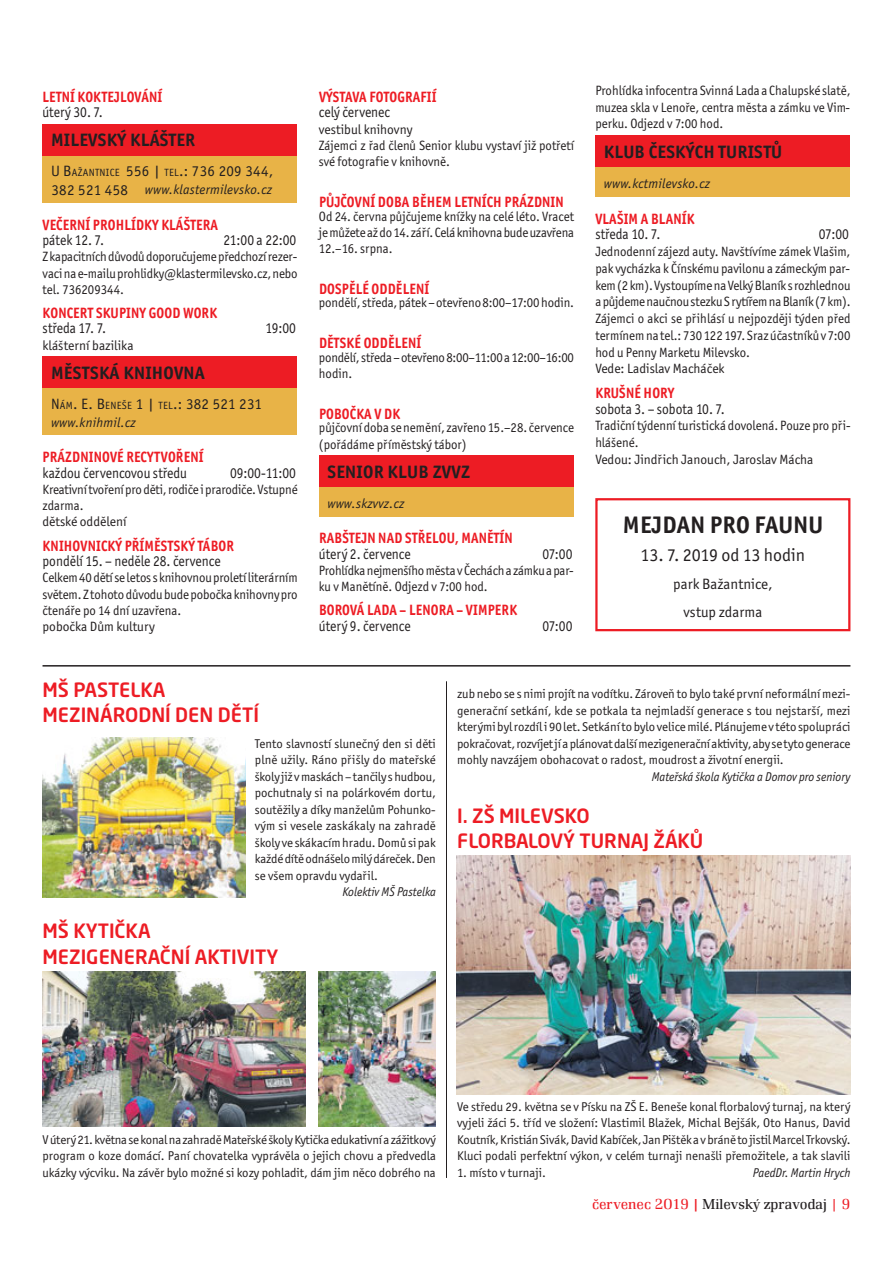
<style>
.page{position:relative;width:893px;height:1263px;background:#fff}
.page>*{position:absolute;margin:0;border:0;box-sizing:border-box;transform-origin:0 0}
.t1{font:700 24px "Officina Sans Itc TOT";letter-spacing:.015em;color:#231f20}
.t2{font:500 19.5px/25.5px "Neo Sans Pro";color:#ed1c24}
.t3{font:700 18px "Officina Sans Itc TOT";letter-spacing:.015em;color:#231f20}
.t4{font:18px "Officina Sans Itc TOT";color:#231f20}
.t5{font:700 15px "Officina Sans Itc TOT";letter-spacing:.015em;color:#ed1c24;scale:.9 1}
.t6{font:15px "Officina Sans Itc TOT";color:#231f20;scale:.9 1}
.t7{font:15px "Officina Sans Itc TOT";letter-spacing:.02em;color:#231f20}
.t8{font:300 15px "Renault TOT";color:#231f20}
.t9{font:15px/28px "Officina Sans Itc TOT";color:#231f20;text-align:center}
.t10{font:13.5px/16.4px "Officina Sans Itc TOT";color:#231f20;scale:.95 1}
.t11{font:13.5px/16.4px "Officina Sans Itc TOT";color:#231f20}
.t12{font:italic 13.5px "Officina Sans Itc TOT";letter-spacing:.02em;color:#231f20}
.t13{font:12.75px/16.5px "Officina Sans Itc TOT";color:#231f20;text-align:justify}
.t14{font:italic 12.75px "Officina Sans Itc TOT";color:#231f20;scale:.95 1}
.s1{font-size:10.5px}
.s2{font-style:normal;font-size:15px}
.s3{color:#ed1c24}
.s4{font-weight:500;color:#ed1c24}
</style>
<div class="page">
<div style="left:43px;top:124px;width:254px;height:32px;background:#ed1c24"></div>
<div style="left:43px;top:156px;width:254px;height:46px;background:#e8b347"></div>
<div style="left:43px;top:356px;width:254px;height:32px;background:#ed1c24"></div>
<div style="left:43px;top:388px;width:254px;height:47px;background:#e8b347"></div>
<div style="left:319px;top:455px;width:254px;height:32px;background:#ed1c24"></div>
<div style="left:319px;top:487px;width:254px;height:30px;background:#e8b347"></div>
<div style="left:595px;top:135px;width:254px;height:32px;background:#ed1c24"></div>
<div style="left:595px;top:167px;width:254px;height:30px;background:#e8b347"></div>
<hr style="left:43px;top:665px;width:807px;height:1px;background:#231f20">
<hr style="left:446px;top:681px;width:1px;height:497px;background:#231f20">
<img style="left:43px;top:738px;width:203px;height:159px">
<img style="left:43px;top:971px;width:262px;height:156px">
<img style="left:319px;top:971px;width:116px;height:156px">
<img style="left:457px;top:856px;width:393px;height:238px">
<div style="left:595px;top:498px;width:255px;height:133px;border:2px solid #ed1c24"></div>
<p class="t5" style="left:43px;top:91px;width:134px">LETNÍ KOKTEJLOVÁNÍ</p>
<p class="t6" style="left:43px;top:106px;width:69px">úterý 30. 7.</p>
<h3 class="t3" style="left:51px;top:134px;width:146px">MILEVSKÝ KLÁŠTER</h3>
<p class="t7" style="left:51px;top:166px;width:224px">U B<span class="s1">AŽANTNICE</span> 556 | <span class="s1">TEL</span>.: 736 209 344,</p>
<p class="t12" style="left:52px;top:182px;width:222px"><span class="s2">382 521 458</span> www.klastermilevsko.cz</p>
<p class="t5" style="left:43px;top:219px;width:196px">VEČERNÍ PROHLÍDKY KLÁŠTERA</p>
<p class="t6" style="left:43px;top:234px;width:70px">pátek 12. 7.</p>
<p class="t6" style="left:223px;top:234px;width:83px">21:00 a 22:00</p>
<p class="t10" style="left:43px;top:250px;width:270px;text-align:justify">Z kapacitních důvodů doporučujeme předchozí rezer&shy;vaci na e-mailu prohlidky@klastermilevsko.cz, nebo tel. 736209344.</p>
<p class="t5" style="left:43px;top:307px;width:195px">KONCERT SKUPINY GOOD WORK</p>
<p class="t6" style="left:43px;top:323px;width:72px">středa 17. 7.</p>
<p class="t6" style="left:265px;top:323px;width:36px">19:00</p>
<p class="t11" style="left:43px;top:338px;width:93px">klášterní bazilika</p>
<h3 class="t3" style="left:51px;top:366px;width:155px">MĚSTSKÁ KNIHOVNA</h3>
<p class="t7" style="left:51px;top:399px;width:212px">N<span class="s1">ÁM</span>. E. B<span class="s1">ENEŠE</span> 1 | <span class="s1">TEL</span>.: 382 521 231</p>
<p class="t12" style="left:51px;top:414px;width:86px">www.knihmil.cz</p>
<p class="t5" style="left:43px;top:451px;width:180px">PRÁZDNINOVÉ RECYTVOŘENÍ</p>
<p class="t6" style="left:43px;top:467px;width:162px">každou červencovou středu</p>
<p class="t6" style="left:230px;top:467px;width:75px">09:00-11:00</p>
<p class="t10" style="left:43px;top:482px;width:270px">Kreativní tvoření pro děti, rodiče i prarodiče. Vstupné zdarma.<br>dětské oddělení</p>
<p class="t5" style="left:43px;top:540px;width:214px">KNIHOVNICKÝ PŘÍMĚSTSKÝ TÁBOR</p>
<p class="t6" style="left:43px;top:555px;width:199px">pondělí 15. – neděle 28. července</p>
<p class="t10" style="left:43px;top:571px;width:270px">Celkem 40 dětí se letos s knihovnou proletí literárním světem. Z tohoto důvodu bude pobočka knihovny pro čtenáře po 14 dní uzavřena.<br>pobočka Dům kultury</p>
<p class="t5" style="left:319px;top:91px;width:132px">VÝSTAVA FOTOGRAFIÍ</p>
<p class="t6" style="left:319px;top:106px;width:80px">celý červenec</p>
<p class="t11" style="left:319px;top:122px;width:257px">vestibul knihovny<br>Zájemci z řad členů Senior klubu vystaví již potřetí své fotografie v knihovně.</p>
<p class="t5" style="left:319px;top:196px;width:273px">PŮJČOVNÍ DOBA BĚHEM LETNÍCH PRÁZDNIN</p>
<p class="t10" style="left:319px;top:209px;width:270px;text-align:justify">Od 24. června půjčujeme knížky na celé léto. Vracet je můžete až do 14. září. Celá knihovna bude uzavřena 12.–16. srpna.</p>
<p class="t5" style="left:319px;top:283px;width:124px">DOSPĚLÉ ODDĚLENÍ</p>
<p class="t10" style="left:319px;top:296px;width:270px">pondělí, středa, pátek – otevřeno 8:00–17:00 hodin.</p>
<p class="t5" style="left:319px;top:337px;width:115px">DĚTSKÉ ODDĚLENÍ</p>
<p class="t10" style="left:319px;top:350px;width:270px">pondělí, středa – otevřeno 8:00–11:00 a 12:00–16:00 hodin.</p>
<p class="t5" style="left:319px;top:408px;width:92px">POBOČKA V DK</p>
<p class="t10" style="left:319px;top:420px;width:270px">půjčovní doba se nemění, zavřeno 15.–28. července (pořádáme příměstský tábor)</p>
<h3 class="t3" style="left:327px;top:465px;width:144px">SENIOR KLUB ZVVZ</h3>
<p class="t12" style="left:327px;top:496px;width:79px">www.skzvvz.cz</p>
<p class="t5" style="left:319px;top:532px;width:217px">RABŠTEJN NAD STŘELOU, MANĚTÍN</p>
<p class="t6" style="left:319px;top:548px;width:103px">úterý 2. července</p>
<p class="t6" style="left:542px;top:548px;width:35px">07:00</p>
<p class="t10" style="left:319px;top:563px;width:270px">Prohlídka nejmenšího města v Čechách a zámku a par&shy;ku v Manětíně. Odjezd v 7:00 hod.</p>
<p class="t5" style="left:319px;top:605px;width:222px">BOROVÁ LADA – LENORA – VIMPERK</p>
<p class="t6" style="left:319px;top:620px;width:103px">úterý 9. července</p>
<p class="t6" style="left:542px;top:620px;width:35px">07:00</p>
<p class="t10" style="left:595px;top:83px;width:270px;line-height:16.8px;text-align:justify">Prohlídka infocentra Svinná Lada a Chalupské slatě, muzea skla v Lenoře, centra města a zámku ve Vim&shy;perku. Odjezd v 7:00 hod.</p>
<h3 class="t3" style="left:604px;top:145px;width:180px">KLUB ČESKÝCH TURISTŮ</h3>
<p class="t12" style="left:604px;top:176px;width:108px">www.kctmilevsko.cz</p>
<p class="t5" style="left:595px;top:213px;width:112px">VLAŠIM A BLANÍK</p>
<p class="t6" style="left:595px;top:228px;width:74px">středa 10. 7.</p>
<p class="t6" style="left:819px;top:228px;width:35px">07:00</p>
<p class="t10" style="left:595px;top:244px;width:270px;line-height:16.8px">Jednodenní zájezd auty. Navštívíme zámek Vlašim, pak vycházka k Čínskému pavilonu a zámeckým par&shy;kem (2 km). Vystoupíme na Velký Blaník s rozhlednou a půjdeme naučnou stezku S rytířem na Blaník (7 km).<br>Zájemci o akci se přihlásí u nejpozději týden před termínem na tel.: 730 122 197. Sraz účastníků v 7:00 hod u Penny Marketu Milevsko.<br>Vede: Ladislav Macháček</p>
<p class="t5" style="left:595px;top:387px;width:89px">KRUŠNÉ HORY</p>
<p class="t6" style="left:595px;top:403px;width:146px">sobota 3. – sobota 10. 7.</p>
<p class="t10" style="left:595px;top:418px;width:270px;line-height:16.8px">Tradiční týdenní turistická dovolená. Pouze pro při&shy;hlášené.<br>Vedou: Jindřich Janouch, Jaroslav Mácha</p>
<h1 class="t1" style="left:623px;top:515px;width:202px">MEJDAN PRO FAUNU</h1>
<h3 class="t4" style="left:641px;top:548px;width:166px">13. 7. 2019 od 13 hodin</h3>
<p class="t9" style="left:673px;top:571px;width:101px">park Bažantnice, vstup zdarma</p>
<h2 class="t2" style="left:43px;top:677px;width:218px">MŠ PASTELKA<br>MEZINÁRODNÍ DEN DĚTÍ</h2>
<p class="t13" style="left:255px;top:736px;width:182px">Tento slavností slunečný den si děti plně užily. Ráno přišly do mateřské školy již v maskách – tančily s hudbou, pochutnaly si na polárkovém dortu, soutěžily a díky manželům Pohunko&shy;vým si vesele zaskákaly na zahradě školy ve skákacím hradu. Domů si pak každé dítě odnášelo milý dáreček. Den se všem opravdu vydařil.</p>
<p class="t14" style="left:342px;top:887px;width:100px">Kolektiv MŠ Pastelka</p>
<h2 class="t2" style="left:43px;top:919px;width:237px">MŠ KYTIČKA<br>MEZIGENERAČNÍ AKTIVITY</h2>
<p class="t13" style="left:457px;top:687px;width:395px">zub nebo se s nimi projít na vodítku. Zároveň to bylo také první neformální mezi&shy;generační setkání, kde se potkala ta nejmladší generace s tou nejstarší, mezi kterými byl rozdíl i 90 let. Setkání to bylo velice milé. Plánujeme v této spolupráci pokračovat, rozvíjet jí a plánovat další mezigenerační aktivity, aby se tyto generace mohly navzájem obohacovat o radost, moudrost a životní energii.</p>
<p class="t14" style="left:652px;top:771px;width:211px">Mateřská škola Kytička a Domov pro seniory</p>
<h2 class="t2" style="left:457px;top:803px;width:248px">I. ZŠ MILEVSKO<br>FLORBALOVÝ TURNAJ ŽÁKŮ</h2>
<p class="t13" style="left:43px;top:1132px;width:395px">V úterý 21. května se konal na zahradě Mateřské školy Kytička edukativní a zážitkový program o koze domácí. Paní chovatelka vyprávěla o jejich chovu a předvedla ukázky výcviku. Na závěr bylo možné si kozy pohladit, dám jim něco dobrého na</p>
<p class="t13" style="left:457px;top:1099px;width:395px">Ve středu 29. května se v Písku na ZŠ E. Beneše konal florbalový turnaj, na který vyjeli žáci 5. tříd ve složení: Vlastimil Blažek, Michal Bejšák, Oto Hanus, David Koutník, Kristián Sivák, David Kabíček, Jan Pištěk a v bráně to jistil Marcel Trkovský.<br>Kluci podali perfektní výkon, v celém turnaji nenašli přemožitele, a tak slavili</p>
<p class="t13" style="left:457px;top:1165px;width:90px">1. místo v turnaji.</p>
<p class="t14" style="left:753px;top:1167px;width:104px">PaedDr. Martin Hrych</p>
<p class="t8" style="left:592px;top:1199px;width:260px"><span class="s3">červenec 2019</span> <span class="s4">|</span> Milevský zpravodaj <span class="s3">| 9</span></p>
</div>
